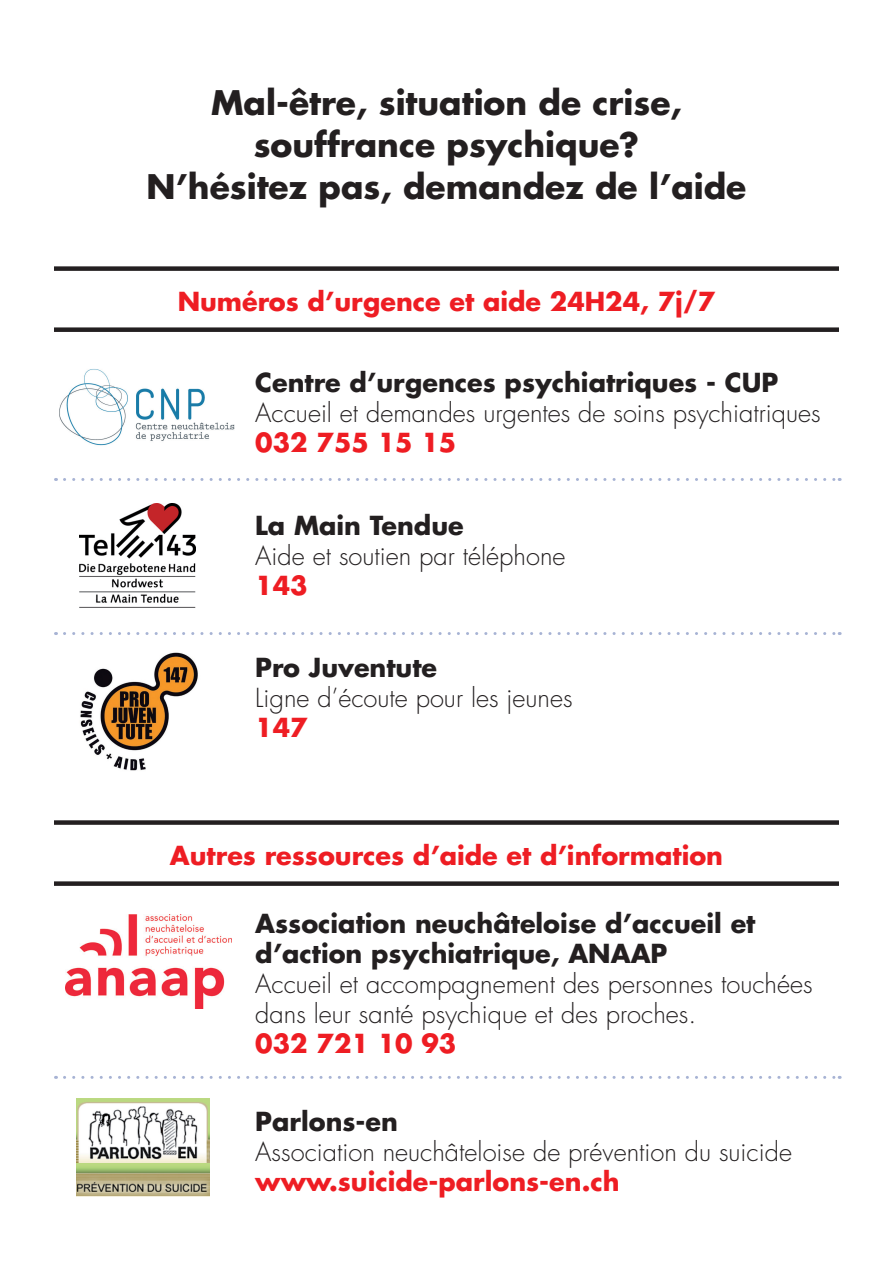
<style>
.page{position:relative;width:893px;height:1263px;background:#fff}
.page>*{position:absolute;margin:0;border:0;box-sizing:border-box;transform-origin:0 0}
.t1{font:700 33px/42px "Futura Std";color:#231f20;text-align:center}
.t2{font:300 25.5px/30px "Futura Std";color:#231f20}
.t3{font:700 25.5px/30px "Futura Std";color:#231f20}
.t4{font:700 25.5px "Futura Std";color:#ee1d23}
</style>
<div class="page">
<div style="left:54px;top:266px;width:785px;height:5px;background:#231f20"></div>
<div style="left:54px;top:327px;width:785px;height:5px;background:#231f20"></div>
<div style="left:54px;top:820px;width:785px;height:5px;background:#231f20"></div>
<div style="left:54px;top:881px;width:785px;height:5px;background:#231f20"></div>
<svg style="left:65px;top:478px;width:775px;height:3px"></svg>
<svg style="left:65px;top:632px;width:775px;height:3px"></svg>
<svg style="left:65px;top:1076px;width:775px;height:3px"></svg>
<img style="left:80px;top:652px;width:118px;height:119px">
<img style="left:66px;top:915px;width:166px;height:94px">
<img style="left:76px;top:1098px;width:134px;height:98px">
<img style="left:80px;top:503px;width:115px;height:105px">
<img style="left:60px;top:369px;width:175px;height:77px">
<p class="t1" style="left:147px;top:82px;width:601px">Mal-être, situation de crise, souffrance psychique?<br>N’hésitez pas, demandez de l’aide</p>
<p class="t4" style="left:178px;top:285px;width:539px">Numéros d’urgence et aide 24H24, 7j/7</p>
<p class="t3" style="left:255px;top:367px;width:525px">Centre d’urgences psychiatriques - CUP</p>
<p class="t2" style="left:255px;top:399px;width:567px">Accueil et demandes urgentes de soins psychiatriques</p>
<p class="t4" style="left:255px;top:426px;width:203px">032 755 15 15</p>
<p class="t3" style="left:255px;top:510px;width:210px">La Main Tendue</p>
<p class="t2" style="left:255px;top:541px;width:312px">Aide et soutien par téléphone</p>
<p class="t4" style="left:255px;top:568px;width:54px">143</p>
<p class="t3" style="left:255px;top:652px;width:183px">Pro Juventute</p>
<p class="t2" style="left:255px;top:684px;width:319px">Ligne d’écoute pour les jeunes</p>
<p class="t4" style="left:255px;top:711px;width:54px">147</p>
<p class="t4" style="left:170px;top:839px;width:555px">Autres ressources d’aide et d’information</p>
<p class="t3" style="left:255px;top:908px;width:502px">Association neuchâteloise d’accueil et d’action psychiatrique, ANAAP</p>
<p class="t2" style="left:255px;top:969px;width:559px">Accueil et accompagnement des personnes touchées dans leur santé psychique et des proches.</p>
<p class="t4" style="left:255px;top:1026px;width:203px">032 721 10 93</p>
<p class="t3" style="left:255px;top:1106px;width:144px">Parlons-en</p>
<p class="t2" style="left:255px;top:1137px;width:538px">Association neuchâteloise de prévention du suicide</p>
<p class="t4" style="left:255px;top:1164px;width:366px">www.suicide-parlons-en.ch</p>
</div>
